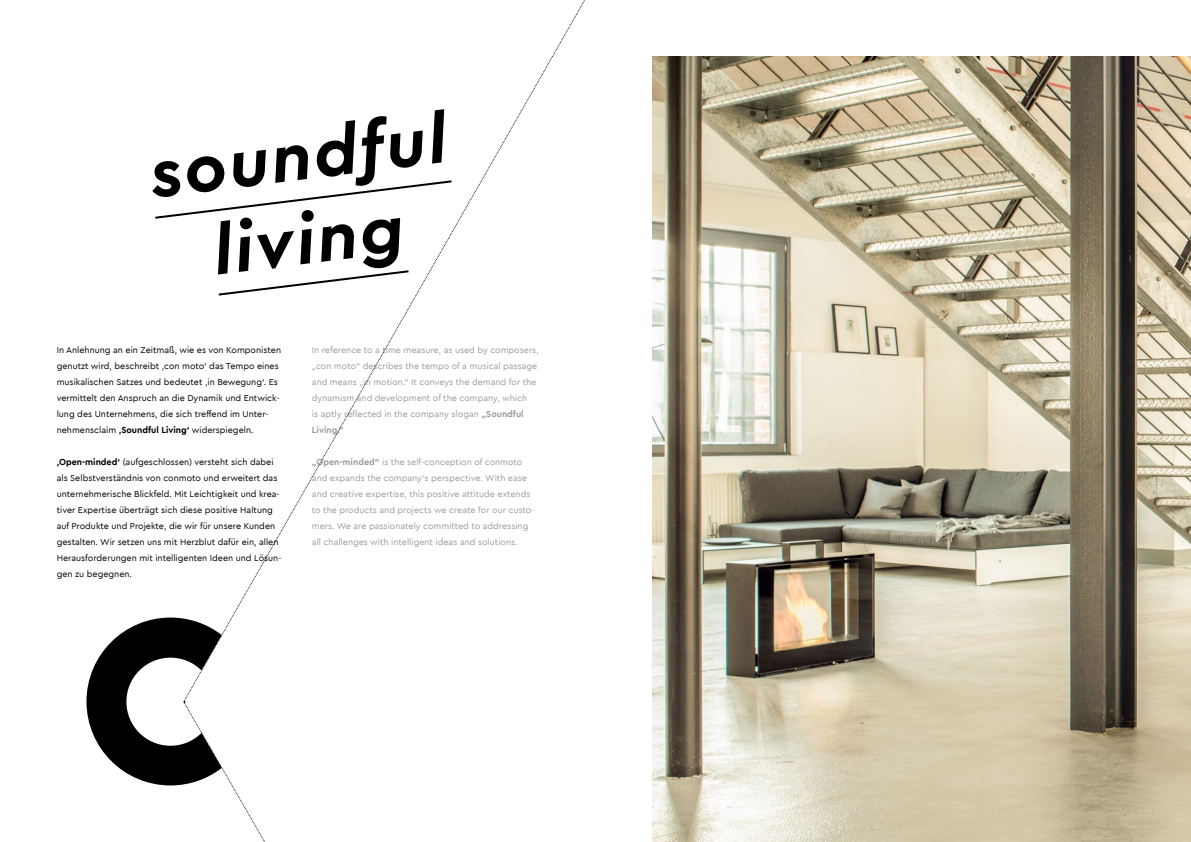
<style>
.page{position:relative;width:1191px;height:842px;background:#fff}
.page>*{position:absolute;margin:0;border:0;box-sizing:border-box;transform-origin:0 0}
.t1{font:italic 700 70px/84px "Cera PRO";color:#000;text-align:center}
.t2{font:9px/16px "Cera PRO";color:#000}
.t3{font:9px/16px "Cera PRO";color:#9d9d9c}
.s1{font-weight:700}
</style>
<div class="page">
<svg style="left:155px;top:213px;width:29px;height:6px"></svg>
<svg style="left:184px;top:0;width:401px;height:617px"></svg>
<svg style="left:86px;top:617px;width:180px;height:225px"></svg>
<img style="left:652px;top:57px;width:539px;height:785px">
<h1 class="t1" style="left:144px;top:130px;width:300px;rotate:-7deg">soundful living</h1>
<p class="t2" style="left:57px;top:341px;width:226px">In Anlehnung an ein Zeitmaß, wie es von Komponisten genutzt wird, beschreibt ‚con moto‘ das Tempo eines musikalischen Satzes und bedeutet ‚in Bewegung‘. Es vermittelt den Anspruch an die Dynamik und Entwick&shy;lung des Unternehmens, die sich treffend im Unter&shy;nehmensclaim <span class="s1">‚Soundful Living‘</span> widerspiegeln.</p>
<p class="t2" style="left:57px;top:453px;width:226px"><span class="s1">‚Open-minded‘</span> (aufgeschlossen) versteht sich dabei als Selbstverständnis von conmoto und erweitert das unternehmerische Blickfeld. Mit Leichtigkeit und krea&shy;tiver Expertise überträgt sich diese positive Haltung auf Produkte und Projekte, die wir für unsere Kunden gestalten. Wir setzen uns mit Herzblut dafür ein, allen Herausforderungen mit intelligenten Ideen und Lösun&shy;gen zu begegnen.</p>
<p class="t3" style="left:312px;top:341px;width:228px">In reference to a time measure, as used by composers, „con moto“ describes the tempo of a musical passage and means „in motion.“ It conveys the demand for the dynamism and development of the company, which<br>is aptly reflected in the company slogan <span class="s1">„Soundful Living.“</span></p>
<p class="t3" style="left:312px;top:453px;width:224px"><span class="s1">„Open-minded“</span> is the self-conception of conmoto and expands the company‘s perspective. With ease and creative expertise, this positive attitude extends to the products and projects we create for our custo&shy;mers. We are passionately committed to addressing all challenges with intelligent ideas and solutions.</p>
</div>
